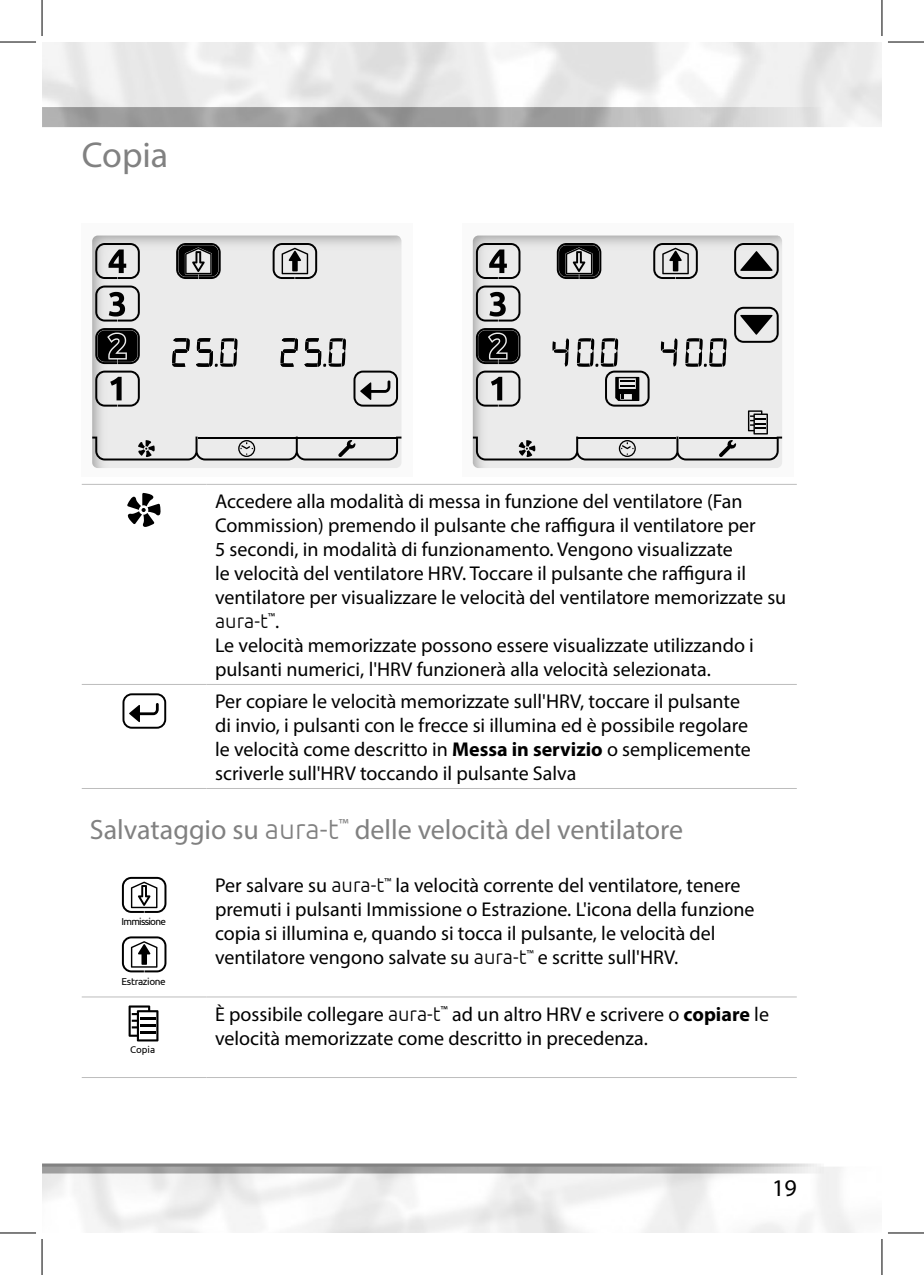
<style>
.page{position:relative;width:924px;height:1275px;background:#fff}
.page>*{position:absolute;margin:0;border:0;box-sizing:border-box;transform-origin:0 0}
.DOC_Heading{font:36px "Myriad Pro";color:#818181}
.DOC_Sub_Heading{font:28px "Myriad Pro";color:#818181}
.t1{font:24px "Myriad Pro";color:#000}
.DOC_Table_Text{font:20px/24px "Myriad Pro";color:#000}
.t2{font:10px "Ubuntu";letter-spacing:-.055em;color:#000}
.t3{font:10px "Ubuntu";letter-spacing:-.075em;color:#000}
.t4{font:9.8px "Ubuntu";color:#000}
.s1{font-family:"Ubuntu";font-weight:300}
.s2{font-weight:700}
</style>
<div class="page">
<img style="left:42px;top:42px;width:839px;height:1191px">
<svg style="left:769px;top:1175px;width:31px;height:25px"></svg>
<hr style="left:82px;top:484px;width:124px;height:1px;background:#bdbdbd">
<hr style="left:206px;top:484px;width:590px;height:1px;background:#bdbdbd">
<hr style="left:82px;top:684px;width:124px;height:1px;background:#bdbdbd">
<hr style="left:206px;top:684px;width:590px;height:1px;background:#bdbdbd">
<hr style="left:82px;top:788px;width:124px;height:1px;background:#bdbdbd">
<hr style="left:206px;top:788px;width:590px;height:1px;background:#bdbdbd">
<svg style="left:127px;top:493px;width:34px;height:34px"></svg>
<div style="left:122px;top:693px;width:44px;height:35px;border:2px solid #000;border-radius:8px"></div>
<svg style="left:129px;top:703px;width:30px;height:19px"></svg>
<hr style="left:82px;top:996px;width:124px;height:1px;background:#bdbdbd">
<hr style="left:206px;top:996px;width:590px;height:1px;background:#bdbdbd">
<hr style="left:82px;top:1077px;width:124px;height:1px;background:#bdbdbd">
<hr style="left:206px;top:1077px;width:590px;height:1px;background:#bdbdbd">
<svg style="left:122px;top:936px;width:44px;height:36px"></svg>
<svg style="left:122px;top:877px;width:44px;height:36px"></svg>
<svg style="left:128px;top:1005px;width:30px;height:36px"></svg>
<svg style="left:81px;top:223px;width:331px;height:254px;fill:#ebebeb"></svg>
<svg style="left:462px;top:223px;width:330px;height:254px;fill:#ebebeb"></svg>
<hr style="left:0;top:42px;width:36px;height:1px;background:#000">
<hr style="left:887px;top:42px;width:36px;height:1px;background:#000">
<hr style="left:0;top:1232px;width:36px;height:1px;background:#000">
<hr style="left:887px;top:1232px;width:36px;height:1px;background:#000">
<hr style="left:42px;top:0;width:1px;height:36px;background:#000">
<hr style="left:42px;top:1239px;width:1px;height:36px;background:#000">
<hr style="left:881px;top:0;width:1px;height:36px;background:#000">
<hr style="left:881px;top:1239px;width:1px;height:36px;background:#000">
<p class="DOC_Heading" style="left:82px;top:132px;width:88px">Copia</p>
<p class="DOC_Table_Text" style="left:215px;top:489px;width:572px">Accedere alla modalità di messa in funzione del ventilatore (Fan Commission) premendo il pulsante che raffigura il ventilatore per<br>5 secondi, in modalità di funzionamento. Vengono visualizzate<br>le velocità del ventilatore HRV. Toccare il pulsante che raffigura il ventilatore per visualizzare le velocità del ventilatore memorizzate su <span class="s1">aura-t</span><sup>™</sup>.</p>
<p class="DOC_Table_Text" style="left:215px;top:633px;width:540px">Le velocità memorizzate possono essere visualizzate utilizzando i pulsanti numerici, l'HRV funzionerà alla velocità selezionata.</p>
<p class="DOC_Table_Text" style="left:215px;top:689px;width:537px">Per copiare le velocità memorizzate sull'HRV, toccare il pulsante di invio, i pulsanti con le frecce si illumina ed è possibile regolare le velocità come descritto in <span class="s2">Messa in servizio</span> o semplicemente scriverle sull'HRV toccando il pulsante Salva</p>
<p class="DOC_Sub_Heading" style="left:90px;top:812px;width:594px">Salvataggio su <span class="s1">aura-t</span><sup>™</sup> delle velocità del ventilatore</p>
<p class="t3" style="left:121px;top:915px;width:46px">Immissione</p>
<p class="t2" style="left:122px;top:975px;width:46px">Estrazione</p>
<p class="t4" style="left:130px;top:1043px;width:27px">Copia</p>
<p class="DOC_Table_Text" style="left:215px;top:873px;width:540px">Per salvare su <span class="s1">aura-t</span><sup>™</sup> la velocità corrente del ventilatore, tenere premuti i pulsanti Immissione o Estrazione. L'icona della funzione copia si illumina e, quando si tocca il pulsante, le velocità del ventilatore vengono salvate su <span class="s1">aura-t</span><sup>™</sup> e scritte sull'HRV.</p>
<p class="DOC_Table_Text" style="left:215px;top:1002px;width:555px">È possibile collegare <span class="s1">aura-t</span><sup>™</sup> ad un altro HRV e scrivere o <span class="s2">copiare</span> le velocità memorizzate come descritto in precedenza.</p>
<p class="t1" style="left:771px;top:1172px;width:26px">19</p>
</div>
